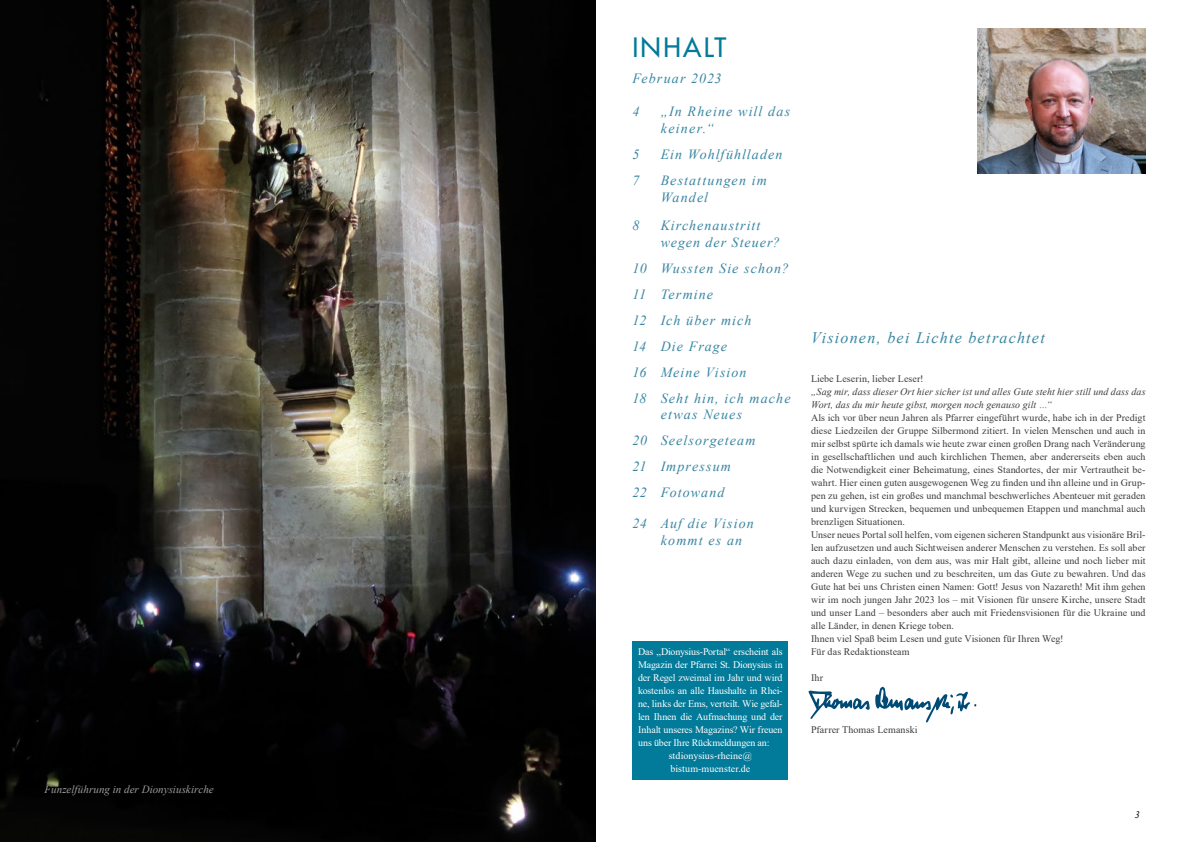
<style>
.page{position:relative;width:1191px;height:842px;background:#fff}
.page>*{position:absolute;margin:0;border:0;box-sizing:border-box;transform-origin:0 0}
.t1{font:500 26px "Futura Std";letter-spacing:.085em;color:#027a99}
.t2{font:italic 16px "Times New Roman";letter-spacing:.075em;color:#3885a2}
.t3{font:italic 14px/26px "Times New Roman";letter-spacing:.075em;color:#3885a2}
.t4{font:italic 11px "Times New Roman";letter-spacing:.005em;color:#9d9d9c}
.t5{font:10px/13px "Times New Roman";letter-spacing:.01em;color:#3c3c3b}
.t6{font:10px "Times New Roman";letter-spacing:-.01em;color:#fff}
.t7{font:italic 10px/13px "Times New Roman";letter-spacing:.01em;color:#3c3c3b}
.t8{font:italic 10px "Times New Roman";color:#000}
</style>
<div class="page">
<img style="left:0;top:0;width:595px;height:842px">
<img style="left:977px;top:28px;width:168px;height:146px">
<svg style="left:808px;top:690px;width:61px;height:29px"></svg>
<svg style="left:875px;top:687px;width:101px;height:35px"></svg>
<div style="left:632px;top:641px;width:156px;height:138px;background:#027a99"></div>
<p class="t4" style="left:45px;top:782px;width:171px">Funzelführung in der Dionysiuskirche</p>
<h1 class="t1" style="left:632px;top:31px;width:95px">INHALT</h1>
<h3 class="t3" style="left:632px;top:65px;width:91px">Februar 2023</h3>
<h3 class="t3" style="left:632px;top:98px;width:8px">4</h3>
<h3 class="t3" style="left:660px;top:103px;width:131px;line-height:16.8px">„In Rheine will das keiner.“</h3>
<h3 class="t3" style="left:632px;top:141px;width:8px">5</h3>
<h3 class="t3" style="left:660px;top:141px;width:123px">Ein Wohlfühlladen</h3>
<h3 class="t3" style="left:632px;top:167px;width:8px">7</h3>
<h3 class="t3" style="left:660px;top:172px;width:108px;line-height:16.8px">Bestattungen im<br>Wandel</h3>
<h3 class="t3" style="left:632px;top:212px;width:8px">8</h3>
<h3 class="t3" style="left:660px;top:216px;width:121px;line-height:16.8px">Kirchenaustritt wegen der Steuer?</h3>
<h3 class="t3" style="left:632px;top:254px;width:160px">10 Wussten Sie schon?<br>11 Termine<br>12 Ich über mich<br>14 Die Frage<br>16 Meine Vision<br>18 Seht hin, ich mache</h3>
<h3 class="t3" style="left:632px;top:401px;width:125px;text-indent:28px">etwas Neues<br>20 Seelsorgeteam<br>21 Impressum<br>22 Fotowand</h3>
<h3 class="t3" style="left:660px;top:515px;width:94px;line-height:16.8px;text-indent:-28px">24 Auf die Vision kommt es an</h3>
<p class="t6" style="left:638px;top:644px;width:146px">Das „Dionysius-Portal“ erscheint als</p>
<p class="t6" style="left:638px;top:657px;width:146px">Magazin der Pfarrei St. Dionysius in</p>
<p class="t6" style="left:638px;top:670px;width:146px">der Regel zweimal im Jahr und wird</p>
<p class="t6" style="left:638px;top:683px;width:146px">kostenlos an alle Haushalte in Rhei-</p>
<p class="t6" style="left:638px;top:696px;width:146px">ne, links der Ems, verteilt. Wie gefal-</p>
<p class="t6" style="left:638px;top:709px;width:146px">len Ihnen die Aufmachung und der</p>
<p class="t6" style="left:638px;top:722px;width:146px">Inhalt unseres Magazins? Wir freuen</p>
<p class="t6" style="left:638px;top:735px;width:133px">uns über Ihre Rückmeldungen an:</p>
<p class="t6" style="left:668px;top:748px;width:85px">stdionysius-rheine@</p>
<p class="t6" style="left:670px;top:761px;width:81px">bistum-muenster.de</p>
<h2 class="t2" style="left:811px;top:326px;width:235px">Visionen, bei Lichte betrachtet</h2>
<p class="t5" style="left:811px;top:372px;width:114px">Liebe Leserin, lieber Leser!</p>
<p class="t7" style="left:811px;top:385px;width:336px">„Sag mir, dass dieser Ort hier sicher ist und alles Gute steht hier still und dass das<br>Wort, das du mir heute gibst, morgen noch genauso gilt …“</p>
<p class="t5" style="left:811px;top:411px;width:336px">Als ich vor über neun Jahren als Pfarrer eingeführt wurde, habe ich in der Predigt diese Liedzeilen der Gruppe Silbermond zitiert. In vielen Menschen und auch in mir selbst spürte ich damals wie heute zwar einen großen Drang nach Veränderung in gesellschaftlichen und auch kirchlichen Themen, aber andererseits eben auch die Notwendigkeit einer Beheimatung, eines Standortes, der mir Vertrautheit be&shy;wahrt. Hier einen guten ausgewogenen Weg zu finden und ihn alleine und in Grup&shy;pen zu gehen, ist ein großes und manchmal beschwerliches Abenteuer mit geraden und kurvigen Strecken, bequemen und unbequemen Etappen und manchmal auch brenzligen Situationen.<br>Unser neues Portal soll helfen, vom eigenen sicheren Standpunkt aus visionäre Bril&shy;len aufzusetzen und auch Sichtweisen anderer Menschen zu verstehen. Es soll aber auch dazu einladen, von dem aus, was mir Halt gibt, alleine und noch lieber mit anderen Wege zu suchen und zu beschreiten, um das Gute zu bewahren. Und das Gute hat bei uns Christen einen Namen: Gott! Jesus von Nazareth! Mit ihm gehen wir im noch jungen Jahr 2023 los – mit Visionen für unsere Kirche, unsere Stadt und unser Land – besonders aber auch mit Friedensvisionen für die Ukraine und alle Länder, in denen Kriege toben.<br>Ihnen viel Spaß beim Lesen und gute Visionen für Ihren Weg!<br>Für das Redaktionsteam</p>
<p class="t5" style="left:811px;top:671px;width:14px">Ihr</p>
<p class="t5" style="left:811px;top:723px;width:108px">Pfarrer Thomas Lemanski</p>
<p class="t8" style="left:1135px;top:807px;width:6px">3</p>
</div>
